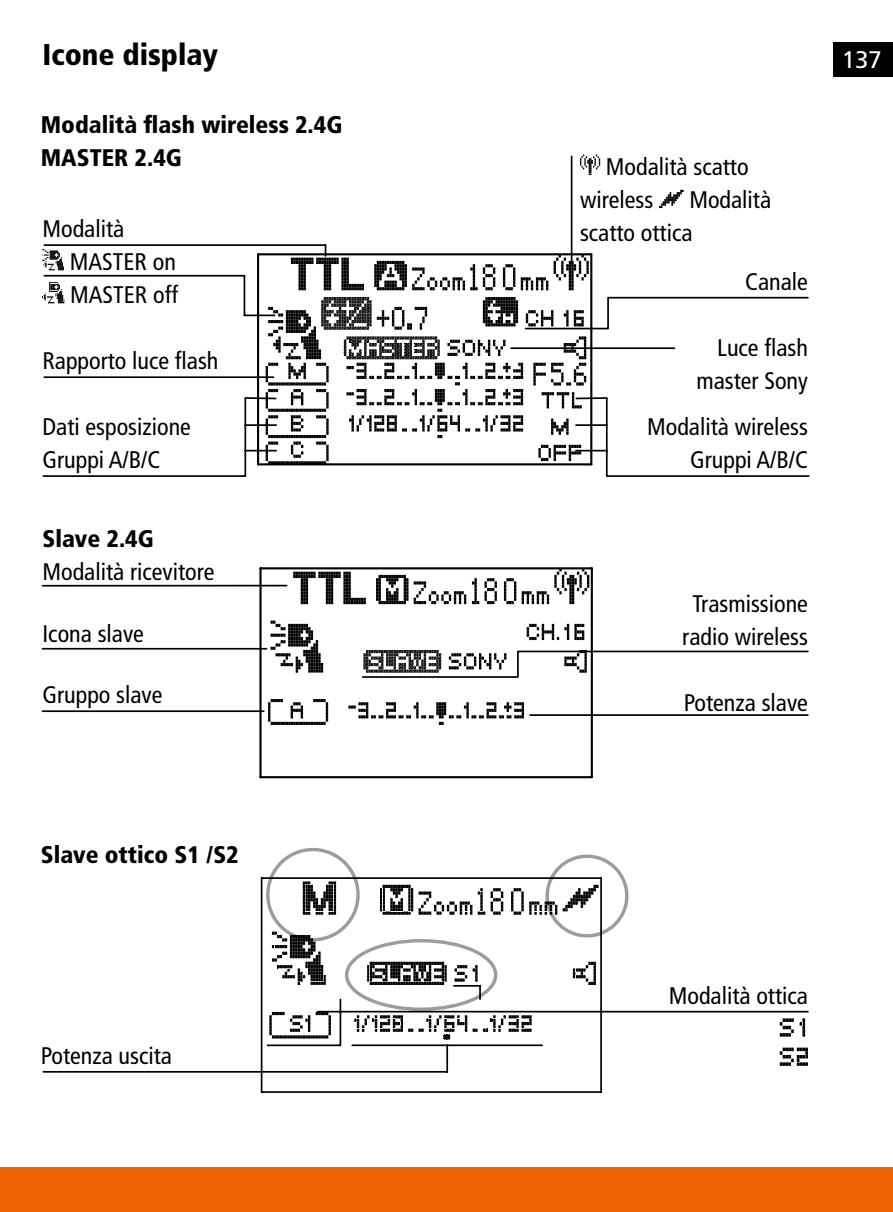
<style>
.page{position:relative;width:893px;height:1212px;background:#fff}
.page>*{position:absolute;margin:0;border:0;box-sizing:border-box;transform-origin:0 0}
.t1{font:900 condensed 30px "Frutiger LT";color:#000}
.t2{font:condensed 24px/33px "Frutiger LT";color:#000}
.t3{font:900 condensed 24px/33px "Frutiger LT";color:#000}
.t4{font:24px "Frutiger LT";color:#fff}
</style>
<div class="page">
<div style="left:0;top:1167px;width:893px;height:45px;background:#ec6500"></div>
<div style="left:833px;top:43px;width:60px;height:34px;background:#000"></div>
<svg style="left:41px;top:584px;width:768px;height:133px"></svg>
<svg style="left:42px;top:155px;width:766px;height:322px"></svg>
<hr style="left:44px;top:376px;width:230px;height:2px;background:#000">
<hr style="left:245px;top:424px;width:31px;height:2px;background:#000">
<svg style="left:266px;top:297px;width:544px;height:180px"></svg>
<hr style="left:576px;top:424px;width:31px;height:2px;background:#000">
<svg style="left:43px;top:249px;width:21px;height:21px"></svg>
<svg style="left:43px;top:282px;width:21px;height:21px"></svg>
<hr style="left:260px;top:567px;width:332px;height:2px;background:#000">
<hr style="left:591px;top:568px;width:2px;height:209px;background:#000">
<hr style="left:260px;top:776px;width:332px;height:2px;background:#000">
<hr style="left:259px;top:568px;width:3px;height:209px;background:#000">
<svg style="left:527px;top:624px;width:57px;height:16px"></svg>
<svg style="left:268px;top:699px;width:60px;height:26px"></svg>
<svg style="left:522px;top:569px;width:67px;height:35px"></svg>
<svg style="left:504px;top:578px;width:12px;height:26px"></svg>
<svg style="left:414px;top:581px;width:52px;height:23px"></svg>
<svg style="left:376px;top:575px;width:32px;height:29px"></svg>
<svg style="left:271px;top:621px;width:52px;height:52px"></svg>
<svg style="left:564px;top:650px;width:23px;height:23px"></svg>
<svg style="left:363px;top:650px;width:78px;height:23px"></svg>
<svg style="left:472px;top:578px;width:25px;height:26px"></svg>
<svg style="left:348px;top:702px;width:176px;height:23px"></svg>
<svg style="left:293px;top:572px;width:73px;height:32px"></svg>
<svg style="left:449px;top:653px;width:57px;height:16px"></svg>
<svg style="left:266px;top:847px;width:364px;height:165px"></svg>
<hr style="left:262px;top:877px;width:339px;height:2px;background:#000">
<hr style="left:600px;top:878px;width:2px;height:214px;background:#000">
<hr style="left:262px;top:1091px;width:339px;height:2px;background:#000">
<hr style="left:261px;top:878px;width:1px;height:214px;background:#000">
<svg style="left:303px;top:881px;width:33px;height:34px"></svg>
<svg style="left:511px;top:888px;width:46px;height:27px"></svg>
<svg style="left:419px;top:891px;width:53px;height:24px"></svg>
<svg style="left:380px;top:885px;width:33px;height:30px"></svg>
<svg style="left:563px;top:885px;width:35px;height:26px"></svg>
<svg style="left:272px;top:931px;width:54px;height:54px"></svg>
<svg style="left:573px;top:962px;width:23px;height:23px"></svg>
<svg style="left:269px;top:1012px;width:62px;height:26px"></svg>
<svg style="left:367px;top:962px;width:80px;height:23px"></svg>
<svg style="left:354px;top:1015px;width:59px;height:17px"></svg>
<svg style="left:419px;top:1015px;width:48px;height:24px"></svg>
<svg style="left:473px;top:1015px;width:59px;height:17px"></svg>
<svg style="left:491px;top:888px;width:12px;height:27px"></svg>
<svg style="left:478px;top:888px;width:7px;height:27px"></svg>
<hr style="left:454px;top:985px;width:26px;height:2px;background:#000">
<svg style="left:455px;top:965px;width:26px;height:34px"></svg>
<hr style="left:267px;top:1044px;width:73px;height:2px;background:#000">
<hr style="left:340px;top:999px;width:1px;height:46px;background:#000">
<hr style="left:318px;top:1011px;width:490px;height:1px;background:#000">
<hr style="left:352px;top:1044px;width:190px;height:2px;background:#000">
<hr style="left:446px;top:1045px;width:2px;height:27px;background:#000">
<hr style="left:43px;top:1071px;width:404px;height:2px;background:#000">
<svg style="left:780px;top:1018px;width:25px;height:18px"></svg>
<svg style="left:780px;top:1047px;width:28px;height:19px"></svg>
<p class="t1" style="left:43px;top:37px;width:177px">Icone display</p>
<p class="t3" style="left:41px;top:108px;width:303px">Modalità flash wireless 2.4G<br>MASTER 2.4G</p>
<p class="t2" style="left:70px;top:213px;width:110px;text-indent:-27px">Modalità<br>MASTER on<br>MASTER off</p>
<p class="t2" style="left:43px;top:345px;width:177px">Rapporto luce flash</p>
<p class="t2" style="left:43px;top:411px;width:150px">Dati esposizione<br>Gruppi A/B/C</p>
<p class="t3" style="left:43px;top:522px;width:113px">Slave 2.4G</p>
<p class="t2" style="left:43px;top:556px;width:173px">Modalità ricevitore</p>
<p class="t2" style="left:43px;top:617px;width:103px">Icona slave</p>
<p class="t2" style="left:43px;top:678px;width:121px">Gruppo slave</p>
<p class="t3" style="left:41px;top:838px;width:199px">Slave ottico S1 /S2</p>
<p class="t2" style="left:41px;top:1039px;width:133px">Potenza uscita</p>
<p class="t2" style="left:580px;top:150px;width:170px;text-indent:26px">Modalità scatto wireless</p>
<p class="t2" style="left:580px;top:183px;width:193px;text-indent:109px">Modalità scatto ottica</p>
<p class="t2" style="left:745px;top:265px;width:64px">Canale</p>
<p class="t2" style="left:696px;top:331px;width:113px;text-align:right">Luce flash master Sony</p>
<p class="t2" style="left:647px;top:411px;width:162px;text-align:right">Modalità wireless<br>Gruppi A/B/C</p>
<p class="t4" style="left:842px;top:46px;width:42px">137</p>
<p class="t2" style="left:682px;top:587px;width:127px;text-align:center">Trasmissione radio wireless</p>
<p class="t2" style="left:684px;top:686px;width:125px">Potenza slave</p>
<p class="t2" style="left:669px;top:979px;width:141px">Modalità ottica</p>
</div>
